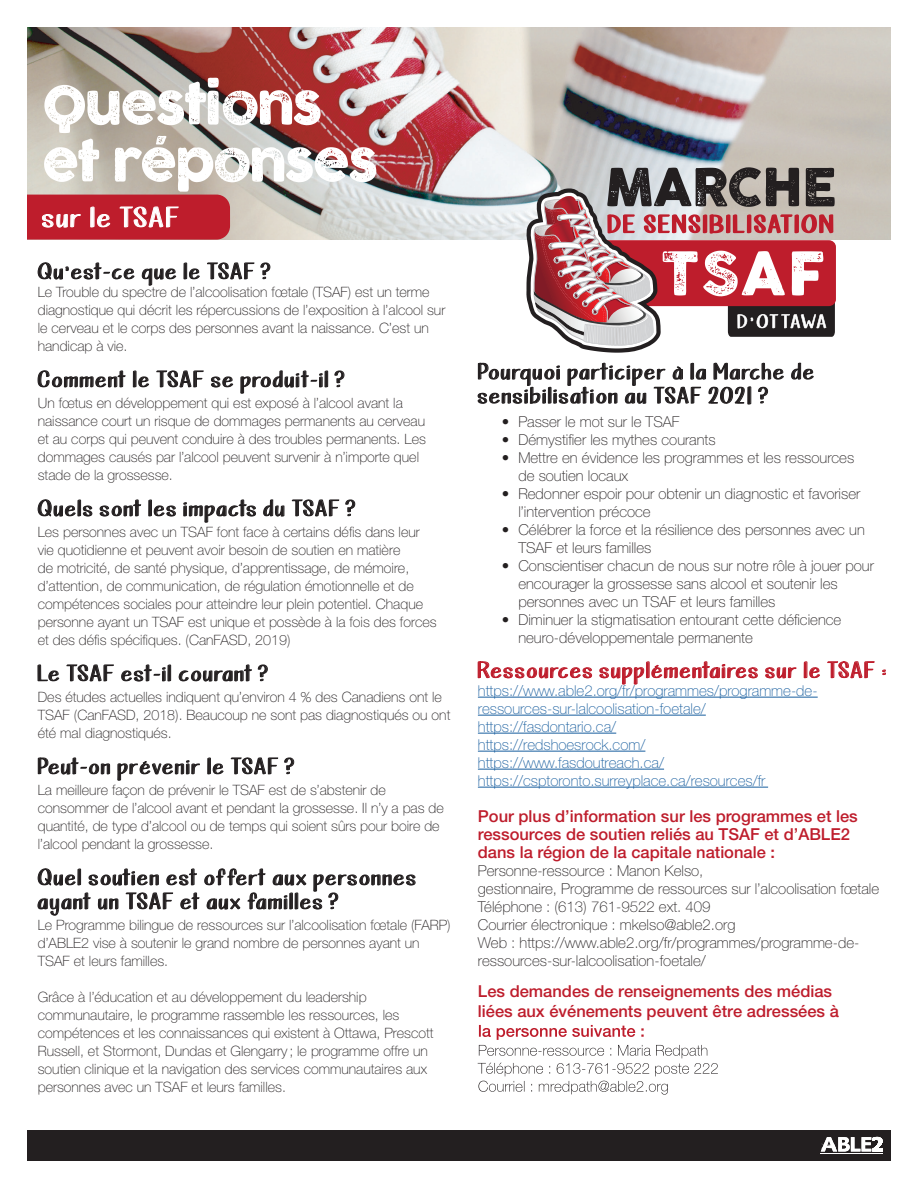
<style>
.page{position:relative;width:918px;height:1188px;background:#fff}
.page>*{position:absolute;margin:0;border:0;box-sizing:border-box;transform-origin:0 0}
.t1{font:52.5px/57px "COCOGOOSELETTERPRESS";letter-spacing:-.04em;color:#fff}
.t2{font:22.5px "KG This Is Not Goodbye";letter-spacing:.12em;color:#fff}
.t3{font:19.5px "KG This Is Not Goodbye";color:#231f20}
.t4{font:18px/24px "KG This Is Not Goodbye";letter-spacing:.12em;color:#231f20}
.t5{font:18px "KG This Is Not Goodbye";letter-spacing:.12em;color:#be1d2c}
.t6{font:500 16.5px/18px "Helvetica Neue LT Std";color:#be1d2c}
.t7{font:100 15px/18px "Helvetica Neue LT Std";color:#231f20}
.t8{font:100 15px/18px "Helvetica Neue LT Std";color:#175d9e}
.t9{font:100 14.25px/18px "Helvetica Neue LT Std";color:#231f20}
</style>
<div class="page">
<svg style="left:37px;top:262px;width:319px;height:420px"></svg>
<svg style="left:37px;top:757px;width:73px;height:18px"></svg>
<svg style="left:117px;top:760px;width:83px;height:21px"></svg>
<svg style="left:207px;top:757px;width:17px;height:18px"></svg>
<svg style="left:230px;top:757px;width:48px;height:18px"></svg>
<svg style="left:284px;top:757px;width:11px;height:18px"></svg>
<svg style="left:37px;top:868px;width:379px;height:48px"></svg>
<hr style="left:478px;top:697px;width:340px;height:1px;background:#175d9e">
<hr style="left:478px;top:715px;width:228px;height:1px;background:#175d9e">
<hr style="left:478px;top:733px;width:138px;height:1px;background:#175d9e">
<hr style="left:478px;top:751px;width:167px;height:1px;background:#175d9e">
<hr style="left:478px;top:769px;width:186px;height:1px;background:#175d9e">
<hr style="left:478px;top:787px;width:290px;height:1px;background:#175d9e">
<svg style="left:477px;top:661px;width:116px;height:18px"></svg>
<svg style="left:599px;top:661px;width:159px;height:127px"></svg>
<svg style="left:765px;top:667px;width:32px;height:12px"></svg>
<svg style="left:803px;top:661px;width:17px;height:18px"></svg>
<svg style="left:827px;top:661px;width:48px;height:18px"></svg>
<svg style="left:882px;top:669px;width:4px;height:6px"></svg>
<svg style="left:478px;top:1025px;width:240px;height:70px"></svg>
<img style="left:27px;top:27px;width:864px;height:213px">
<svg style="left:27px;top:195px;width:203px;height:45px;background:#c22f3c"></svg>
<div style="left:27px;top:1131px;width:864px;height:30px;background:#231f20"></div>
<svg style="left:821px;top:1137px;width:62px;height:15px"></svg>
<hr style="left:821px;top:1153px;width:62px;height:1px;background:#fff">
<svg style="left:477px;top:167px;width:358px;height:238px"></svg>
<h1 class="t1" style="left:42px;top:78px;width:338px">QUESTIONS<br>ET RÉPONSES</h1>
<h2 class="t2" style="left:42px;top:201px;width:138px">sur le TSAF</h2>
<p class="t4" style="left:38px;top:260px;width:234px">Qu’est-ce que le TSAF ?</p>
<p class="t9" style="left:38px;top:283px;width:409px">Le Trouble du spectre de l’alcoolisation fœtale (TSAF) est un terme diagnostique qui décrit les répercussions de l’exposition à l’alcool sur le cerveau et le corps des personnes avant la naissance. C’est un handicap à vie.</p>
<p class="t4" style="left:38px;top:368px;width:308px">Comment le TSAF se produit-il ?</p>
<p class="t9" style="left:38px;top:394px;width:390px">Un fœtus en développement qui est exposé à l’alcool avant la naissance court un risque de dommages permanents au cerveau et au corps qui peuvent conduire à des troubles permanents. Les dommages causés par l’alcool peuvent survenir à n’importe quel stade de la grossesse.</p>
<p class="t4" style="left:38px;top:497px;width:319px">Quels sont les impacts du TSAF ?</p>
<p class="t9" style="left:38px;top:523px;width:400px">Les personnes avec un TSAF font face à certains défis dans leur vie quotidienne et peuvent avoir besoin de soutien en matière<br>de motricité, de santé physique, d’apprentissage, de mémoire, d’attention, de communication, de régulation émotionnelle et de compétences sociales pour atteindre leur plein potentiel. Chaque personne ayant un TSAF est unique et possède à la fois des forces et des défis spécifiques. (CanFASD, 2019)</p>
<p class="t4" style="left:38px;top:662px;width:231px">Le TSAF est-il courant ?</p>
<p class="t9" style="left:38px;top:688px;width:414px">Des études actuelles indiquent qu’environ 4 % des Canadiens ont le<br>TSAF (CanFASD, 2018). Beaucoup ne sont pas diagnostiqués ou ont été mal diagnostiqués.</p>
<p class="t4" style="left:38px;top:755px;width:258px">Peut-on prévenir le TSAF ?</p>
<p class="t9" style="left:38px;top:781px;width:408px">La meilleure façon de prévenir le TSAF est de s’abstenir de consommer de l’alcool avant et pendant la grossesse. Il n’y a pas de quantité, de type d’alcool ou de temps qui soient sûrs pour boire de l’alcool pendant la grossesse.</p>
<p class="t4" style="left:38px;top:866px;width:379px">Quel soutien est offert aux personnes ayant un TSAF et aux familles ?</p>
<p class="t9" style="left:38px;top:916px;width:414px">Le Programme bilingue de ressources sur l’alcoolisation fœtale (FARP) d’ABLE2 vise à soutenir le grand nombre de personnes ayant un<br>TSAF et leurs familles.</p>
<p class="t9" style="left:38px;top:988px;width:397px">Grâce à l’éducation et au développement du leadership communautaire, le programme rassemble les ressources, les compétences et les connaissances qui existent à Ottawa, Prescott Russell, et Stormont, Dundas et Glengarry ; le programme offre un soutien clinique et la navigation des services communautaires aux personnes avec un TSAF et leurs familles.</p>
<p class="t4" style="left:478px;top:360px;width:337px">Pourquoi participer à la Marche de sensibilisation au TSAF 202 ?</p>
<p class="t7" style="left:502px;top:413px;width:179px">• Passer le mot sur le TSAF</p>
<p class="t7" style="left:502px;top:431px;width:215px">• Démystifier les mythes courants</p>
<p class="t7" style="left:518px;top:449px;width:337px;text-indent:-16px">• Mettre en évidence les programmes et les ressources de soutien locaux</p>
<p class="t7" style="left:518px;top:485px;width:343px;text-indent:-16px">• Redonner espoir pour obtenir un diagnostic et favoriser l’intervention précoce</p>
<p class="t7" style="left:518px;top:521px;width:348px;text-indent:-16px">• Célébrer la force et la résilience des personnes avec un<br>TSAF et leurs familles</p>
<p class="t7" style="left:518px;top:557px;width:357px;text-indent:-16px">• Conscientiser chacun de nous sur notre rôle à jouer pour encourager la grossesse sans alcool et soutenir les personnes avec un TSAF et leurs familles</p>
<p class="t7" style="left:518px;top:611px;width:325px;text-indent:-16px">• Diminuer la stigmatisation entourant cette déficience neuro-développementale permanente</p>
<p class="t5" style="left:478px;top:657px;width:410px">Ressources supplémentaires sur le TSAF :</p>
<p class="t8" style="left:478px;top:681px;width:341px">https://www.able2.org/fr/programmes/programme-de&shy;ressources-sur-lalcoolisation-foetale/ https://fasdontario.ca/<br>https://redshoesrock.com/ https://www.fasdoutreach.ca/ https://csptoronto.surreyplace.ca/resources/fr</p>
<p class="t6" style="left:478px;top:807px;width:381px">Pour plus d’information sur les programmes et les ressources de soutien reliés au TSAF et d’ABLE2 dans la région de la capitale nationale :</p>
<p class="t7" style="left:478px;top:861px;width:403px">Personne-ressource : Manon Kelso,<br>gestionnaire, Programme de ressources sur l’alcoolisation fœtale Téléphone : (613) 761-9522 ext. 409<br>Courrier électronique : mkelso@able2.org<br>Web : https://www.able2.org/fr/programmes/programme-de&shy;ressources-sur-lalcoolisation-foetale/</p>
<p class="t6" style="left:478px;top:981px;width:363px;line-height:19.8px">Les demandes de renseignements des médias liées aux événements peuvent être adressées à</p>
<h3 class="t3" style="left:748px;top:381px;width:5px">1</h3>
</div>
